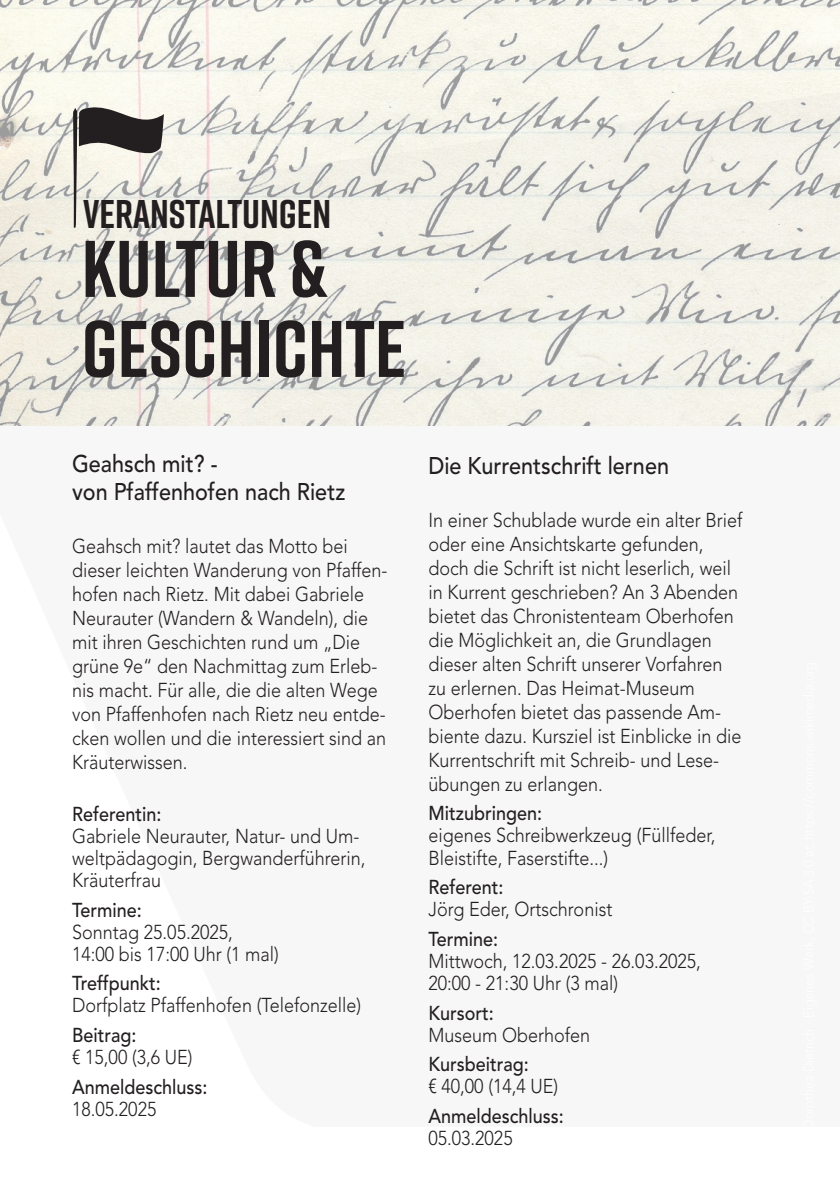
<style>
.page{position:relative;width:840px;height:1191px;background:#fff}
.page>*{position:absolute;margin:0;border:0;box-sizing:border-box;transform-origin:0 0}
.t1{font:700 80px/80px "Rift";color:#231f20}
.t2{font:700 40px "Rift";color:#231f20}
.t3{font:500 24px/28.8px "Avenir LT Std";color:#231f20;scale:.9 1}
.t4{font:300 20px/24px "Avenir LT Std";color:#231f20;scale:.9 1}
.t5{font:500 20px "Avenir LT Std";color:#231f20;scale:.9 1}
</style>
<div class="page">
<img style="left:0;top:0;width:839px;height:425px">
<svg style="left:73px;top:107px;width:91px;height:121px;background:#b2afa9"></svg>
<h2 class="t2" style="left:83px;top:185px;width:250px">VERANSTALTUNGEN</h2>
<h1 class="t1" style="left:82px;top:227px;width:326px">KULTUR &amp;<br>GESCHICHTE</h1>
<p class="t3" style="left:72px;top:449px;width:305px">Geahsch mit? -<br>von Pfaffenhofen nach Rietz</p>
<p class="t4" style="left:72px;top:534px;width:352px">Geahsch mit? lautet das Motto bei dieser leichten Wanderung von Pfaffen&shy;hofen nach Rietz. Mit dabei Gabriele Neurauter (Wandern &amp; Wandeln), die mit ihren Geschichten rund um „Die grüne 9e“ den Nachmittag zum Erleb&shy;nis macht. Für alle, die die alten Wege von Pfaffenhofen nach Rietz neu entde&shy;cken wollen und die interessiert sind an Kräuterwissen.</p>
<p class="t5" style="left:72px;top:802px;width:101px">Referentin:</p>
<p class="t4" style="left:72px;top:825px;width:327px;line-height:22px">Gabriele Neurauter, Natur- und Um&shy;weltpädagogin, Bergwanderführerin,<br>Kräuterfrau</p>
<p class="t5" style="left:72px;top:898px;width:79px">Termine:</p>
<p class="t4" style="left:72px;top:921px;width:231px;line-height:22px">Sonntag 25.05.2025,<br>14:00 bis 17:00 Uhr (1 mal)</p>
<p class="t5" style="left:72px;top:971px;width:100px">Treffpunkt:</p>
<p class="t4" style="left:72px;top:993px;width:322px">Dorfplatz Pfaffenhofen (Telefonzelle)</p>
<p class="t5" style="left:72px;top:1023px;width:73px">Beitrag:</p>
<p class="t4" style="left:72px;top:1045px;width:135px">€ 15,00 (3,6 UE)</p>
<p class="t5" style="left:72px;top:1075px;width:152px">Anmeldeschluss:</p>
<p class="t4" style="left:72px;top:1097px;width:95px">18.05.2025</p>
<p class="t3" style="left:428px;top:451px;width:269px">Die Kurrentschrift lernen</p>
<p class="t4" style="left:428px;top:508px;width:350px">In einer Schublade wurde ein alter Brief oder eine Ansichtskarte gefunden, doch die Schrift ist nicht leserlich, weil in Kurrent geschrieben? An 3 Abenden bietet das Chronistenteam Oberhofen die Möglichkeit an, die Grundlagen dieser alten Schrift unserer Vorfahren zu erlernen. Das Heimat-Museum Oberhofen bietet das passende Am&shy;biente dazu. Kursziel ist Einblicke in die Kurrentschrift mit Schreib- und Lese&shy;übungen zu erlangen.</p>
<p class="t5" style="left:428px;top:802px;width:128px">Mitzubringen:</p>
<p class="t4" style="left:428px;top:824px;width:320px;line-height:22px">eigenes Schreibwerkzeug (Füllfeder,<br>Bleistifte, Faserstifte...)</p>
<p class="t5" style="left:428px;top:875px;width:85px">Referent:</p>
<p class="t4" style="left:428px;top:897px;width:206px">Jörg Eder, Ortschronist</p>
<p class="t5" style="left:428px;top:927px;width:79px">Termine:</p>
<p class="t4" style="left:428px;top:950px;width:304px;line-height:22px">Mittwoch, 12.03.2025 - 26.03.2025,<br>20:00 - 21:30 Uhr (3 mal)</p>
<p class="t5" style="left:428px;top:1000px;width:74px">Kursort:</p>
<p class="t4" style="left:428px;top:1022px;width:181px">Museum Oberhofen</p>
<p class="t5" style="left:428px;top:1052px;width:113px">Kursbeitrag:</p>
<p class="t4" style="left:428px;top:1074px;width:146px">€ 40,00 (14,4 UE)</p>
<p class="t5" style="left:428px;top:1104px;width:152px">Anmeldeschluss:</p>
<p class="t4" style="left:428px;top:1126px;width:95px">05.03.2025</p>
</div>
